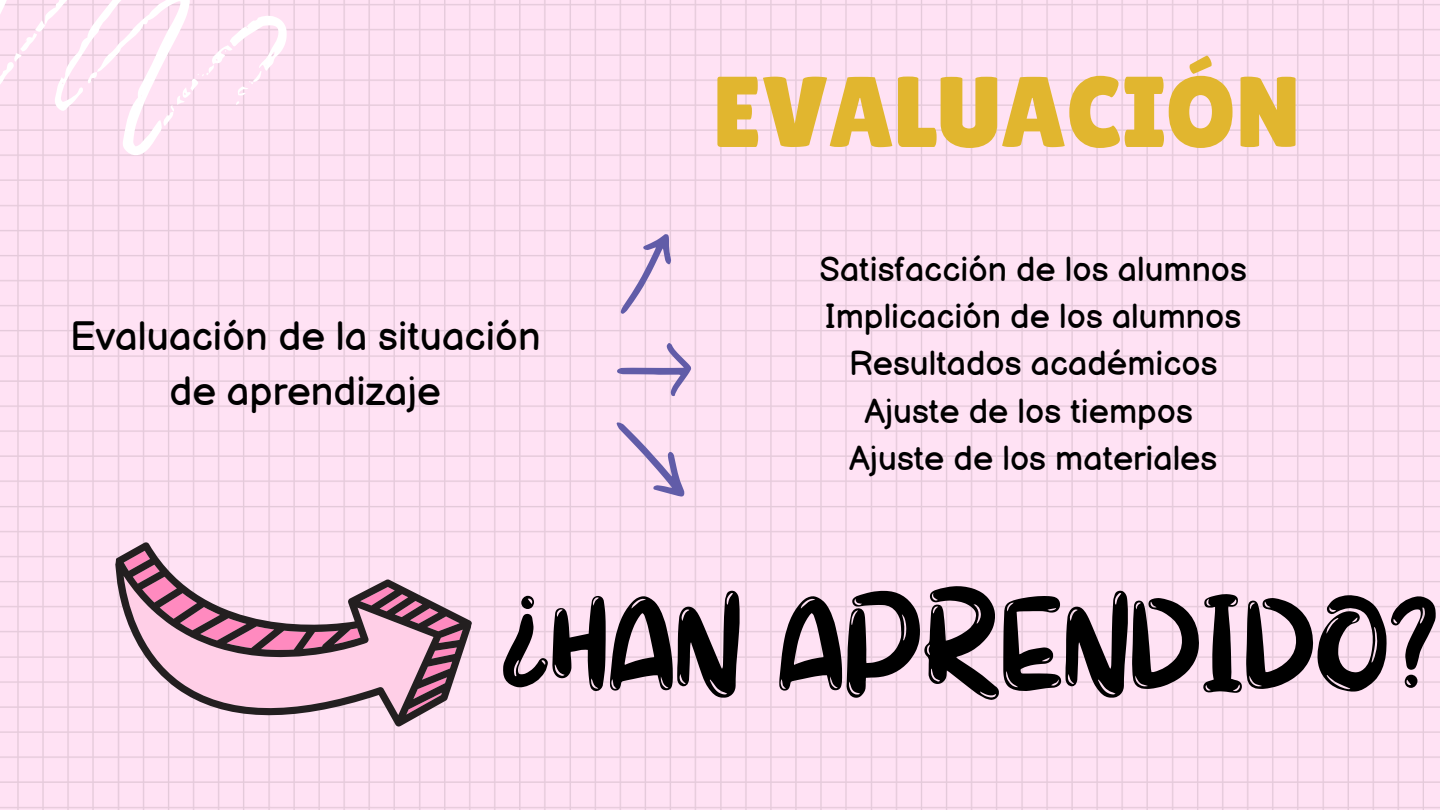
<style>
.page{position:relative;width:1440px;height:810px;background:#fff}
.page>*{position:absolute;margin:0;border:0;box-sizing:border-box;transform-origin:0 0}
.t1{font:141.6px "Stella";color:#000}
.t2{font:100.4px "Lilita One";color:#e1b62f}
.t3{font:40px/55.5px "Balsamiq Sans";color:#000;text-align:center}
.t4{font:34px/47.2px "Balsamiq Sans";color:#000;text-align:center}
</style>
<div class="page">
<img style="left:0;top:0;width:1440px;height:810px">
<svg style="left:0;top:0;width:287px;height:157px;background:#fce3f2"></svg>
<svg style="left:98px;top:538px;width:379px;height:212px;background:#dab7ca"></svg>
<svg style="left:616px;top:422px;width:68px;height:75px;background:#dec6e3"></svg>
<svg style="left:617px;top:343px;width:74px;height:53px;background:#ddc5e2"></svg>
<svg style="left:621px;top:234px;width:50px;height:80px;background:#dec6e3"></svg>
<p class="t3" style="left:70px;top:310px;width:472px">Evaluación de la situación de aprendizaje</p>
<h2 class="t2" style="left:712px;top:54px;width:590px">EVALUACIÓN</h2>
<p class="t4" style="left:819px;top:247px;width:429px">Satisfacción de los alumnos<br>Implicación de los alumnos<br>Resultados académicos<br>Ajuste de los tiempos<br>Ajuste de los materiales</p>
<h1 class="t1" style="left:503px;top:572px;width:938px">¿HAN APRENDIDO?</h1>
</div>
